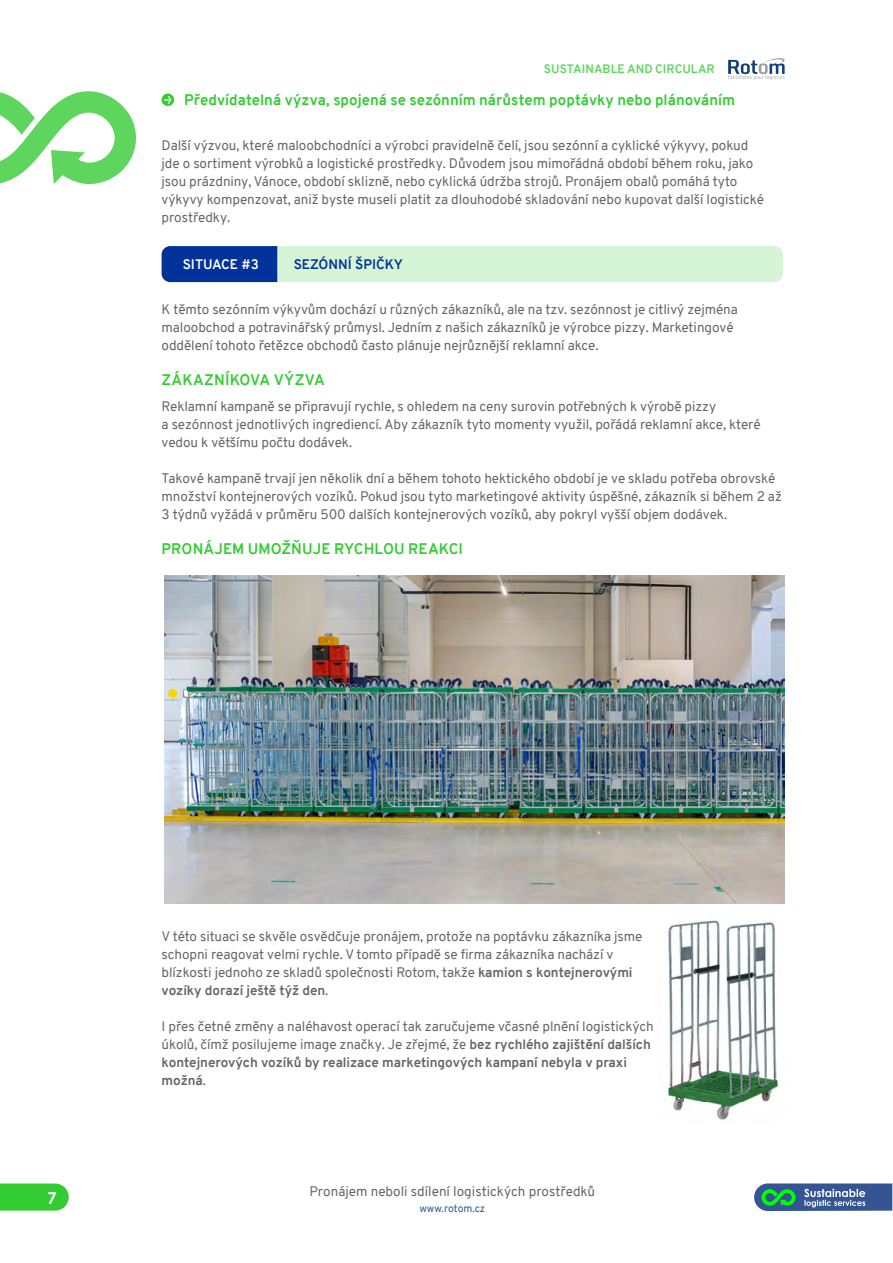
<style>
.page{position:relative;width:893px;height:1263px;background:#fff}
.page>*{position:absolute;margin:0;border:0;box-sizing:border-box;transform-origin:0 0}
.t1{font:700 16.5px "Century Gothic";color:#fff}
.t2{font:700 15px "Overpass";letter-spacing:.005em;color:#3c3}
.t3{font:13.5px/18px "Overpass";letter-spacing:-.005em;color:#666}
.t4{font:700 13.5px "Overpass";color:#039}
.t5{font:700 13.5px "Overpass";color:#fff}
.t6{font:700 12px "Overpass";color:#5dd75d}
.t7{font:10.5px "Overpass";color:#275b9b}
.s1{font-weight:700}
</style>
<div class="page">
<svg style="left:0;top:91px;width:136px;height:93px"></svg>
<svg style="left:0;top:1183px;width:69px;height:27px;background:#3fcf3f"></svg>
<svg style="left:754px;top:1183px;width:138px;height:28px;background:#4b7897"></svg>
<svg style="left:728px;top:58px;width:57px;height:22px"></svg>
<div style="left:162px;top:94px;width:12px;height:12px;background:#3c3;border-radius:50%"></div>
<svg style="left:164px;top:96px;width:7px;height:8px"></svg>
<svg style="left:162px;top:246px;width:621px;height:36px;background:#aed1ca"></svg>
<img style="left:164px;top:576px;width:621px;height:327px">
<img style="left:661px;top:920px;width:118px;height:200px">
<p class="t6" style="left:544px;top:61px;width:172px">SUSTAINABLE AND CIRCULAR</p>
<p class="t2" style="left:184px;top:89px;width:552px">Předvídatelná výzva, spojená se sezónním nárůstem poptávky nebo plánováním</p>
<p class="t3" style="left:162px;top:136px;width:604px">Další výzvou, které maloobchodníci a výrobci pravidelně čelí, jsou sezónní a cyklické výkyvy, pokud jde o sortiment výrobků a logistické prostředky. Důvodem jsou mimořádná období během roku, jako jsou prázdniny, Vánoce, období sklizně, nebo cyklická údržba strojů. Pronájem obalů pomáhá tyto výkyvy kompenzovat, aniž byste museli platit za dlouhodobé skladování nebo kupovat další logistické prostředky.</p>
<p class="t5" style="left:183px;top:254px;width:78px">SITUACE #3</p>
<p class="t4" style="left:294px;top:254px;width:111px">SEZÓNNÍ ŠPIČKY</p>
<p class="t3" style="left:162px;top:300px;width:578px">K těmto sezónním výkyvům dochází u různých zákazníků, ale na tzv. sezónnost je citlivý zejména maloobchod a potravinářský průmysl. Jedním z našich zákazníků je výrobce pizzy. Marketingové oddělení tohoto řetězce obchodů často plánuje nejrůznější reklamní akce.</p>
<p class="t2" style="left:162px;top:369px;width:165px">ZÁKAZNÍKOVA VÝZVA</p>
<p class="t3" style="left:162px;top:398px;width:601px">Reklamní kampaně se připravují rychle, s ohledem na ceny surovin potřebných k výrobě pizzy<br>a sezónnost jednotlivých ingrediencí. Aby zákazník tyto momenty využil, pořádá reklamní akce, které vedou k většímu počtu dodávek.</p>
<p class="t3" style="left:162px;top:470px;width:622px">Takové kampaně trvají jen několik dní a během tohoto hektického období je ve skladu potřeba obrovské množství kontejnerových vozíků. Pokud jsou tyto marketingové aktivity úspěšné, zákazník si během 2 až<br>3 týdnů vyžádá v průměru 500 dalších kontejnerových vozíků, aby pokryl vyšší objem dodávek.</p>
<p class="t2" style="left:162px;top:538px;width:303px">PRONÁJEM UMOŽŇUJE RYCHLOU REAKCI</p>
<p class="t1" style="left:48px;top:1185px;width:11px">7</p>
<p class="t3" style="left:162px;top:927px;width:482px">V této situaci se skvěle osvědčuje pronájem, protože na poptávku zákazníka jsme schopni reagovat velmi rychle. V tomto případě se firma zákazníka nachází v blízkosti jednoho ze skladů společnosti Rotom, takže <span class="s1">kamion s kontejnerovými vozíky dorazí ještě týž den</span>.</p>
<p class="t3" style="left:162px;top:1017px;width:494px">I přes četné změny a naléhavost operací tak zaručujeme včasné plnění logistických úkolů, čímž posilujeme image značky. Je zřejmé, že <span class="s1">bez rychlého zajištění dalších kontejnerových vozíků by realizace marketingových kampaní nebyla v praxi možná</span>.</p>
<p class="t3" style="left:309px;top:1182px;width:287px">Pronájem neboli sdílení logistických prostředků</p>
<p class="t7" style="left:419px;top:1200px;width:67px">www.rotom.cz</p>
</div>
